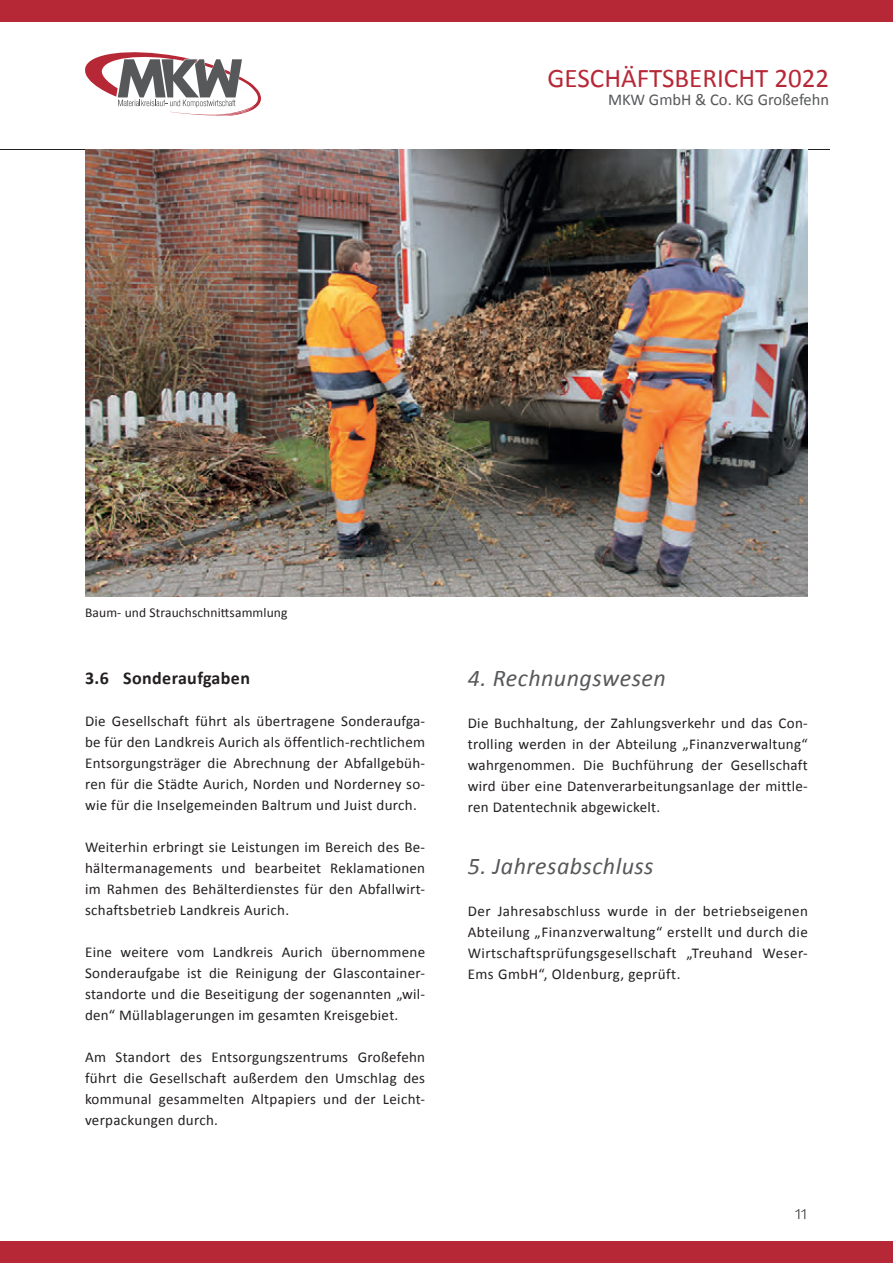
<style>
.page{position:relative;width:893px;height:1263px;background:#fff}
.page>*{position:absolute;margin:0;border:0;box-sizing:border-box;transform-origin:0 0}
.t1{font:27px "Calibri";color:#b72837}
.t2{font:italic 24px "Calibri";letter-spacing:.02em;color:#57585a}
.t3{font:700 18px "Calibri";letter-spacing:.02em;color:#231f20}
.t4{font:16.5px "Calibri";color:#57585a}
.t5{font:15px/21px "Calibri";letter-spacing:.02em;color:#231f20;text-align:justify}
.t6{font:300 15px "Today SB";color:#231f20}
.t7{font:13.5px "Calibri";letter-spacing:.01em;color:#231f20}
</style>
<div class="page">
<div style="left:0;top:0;width:893px;height:21px;background:#b72837"></div>
<div style="left:0;top:1242px;width:893px;height:21px;background:#b72837"></div>
<svg style="left:85px;top:52px;width:176px;height:64px"></svg>
<hr style="left:0;top:149px;width:829px;height:1px;background:#231f20">
<img style="left:85px;top:150px;width:723px;height:446px">
<h1 class="t1" style="left:548px;top:61px;width:283px">GESCHÄFTSBERICHT 2022</h1>
<p class="t4" style="left:608px;top:89px;width:223px">MKW GmbH &amp; Co. KG Großefehn</p>
<p class="t7" style="left:85px;top:604px;width:204px">Baum- und Strauchschnittsammlung</p>
<p class="t3" style="left:85px;top:667px;width:166px">3.6 Sonderaufgaben</p>
<p class="t5" style="left:85px;top:711px;width:342px">Die Gesellschaft führt als übertragene Sonderaufga&shy;be für den Landkreis Aurich als öffentlich-rechtlichem Entsorgungsträger die Abrechnung der Abfallgebüh&shy;ren für die Städte Aurich, Norden und Norderney so&shy;wie für die Inselgemeinden Baltrum und Juist durch.</p>
<p class="t5" style="left:85px;top:837px;width:342px">Weiterhin erbringt sie Leistungen im Bereich des Be&shy;hältermanagements und bearbeitet Reklamationen im Rahmen des Behälterdienstes für den Abfallwirt&shy;schaftsbetrieb Landkreis Aurich.</p>
<p class="t5" style="left:85px;top:942px;width:342px">Eine weitere vom Landkreis Aurich übernommene Sonderaufgabe ist die Reinigung der Glascontainer&shy;standorte und die Beseitigung der sogenannten „wil&shy;den“ Müllablagerungen im gesamten Kreisgebiet.</p>
<p class="t5" style="left:85px;top:1047px;width:342px">Am Standort des Entsorgungszentrums Großefehn führt die Gesellschaft außerdem den Umschlag des kommunal gesammelten Altpapiers und der Leicht&shy;verpackungen durch.</p>
<h2 class="t2" style="left:468px;top:661px;width:200px">4. Rechnungswesen</h2>
<p class="t5" style="left:468px;top:712px;width:342px">Die Buchhaltung, der Zahlungsverkehr und das Con&shy;trolling werden in der Abteilung „Finanzverwaltung“ wahrgenommen. Die Buchführung der Gesellschaft wird über eine Datenverarbeitungsanlage der mittle&shy;ren Datentechnik abgewickelt.</p>
<h2 class="t2" style="left:468px;top:849px;width:187px">5. Jahresabschluss</h2>
<p class="t5" style="left:468px;top:900px;width:342px">Der Jahresabschluss wurde in der betriebseigenen Abteilung „Finanzverwaltung“ erstellt und durch die Wirtschaftsprüfungsgesellschaft „Treuhand Weser-Ems GmbH“, Oldenburg, geprüft.</p>
<p class="t6" style="left:794px;top:1206px;width:15px">11</p>
</div>
